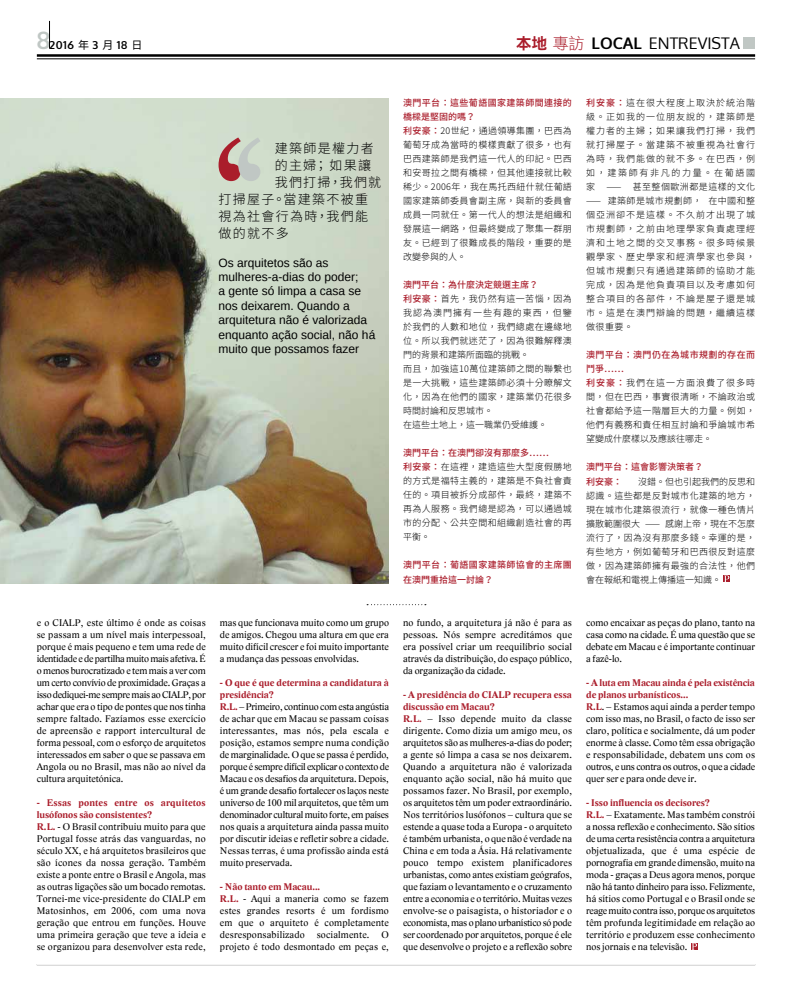
<style>
.page{position:relative;width:792px;height:993px;background:#fff}
.page>*{position:absolute;margin:0;border:0;box-sizing:border-box;transform-origin:0 0}
.t1{font:16px "Oxygen";color:#000}
.t2{font:300 13px "Noto Sans CJ Ktc";letter-spacing:.1em;color:#000}
.t3{font:12px/14.4px "Liberation Sans";color:#000}
.t4{font:700 11px "Oxygen";letter-spacing:.05em;color:#000}
.t5{font:10px/12px "Lido STFCE";letter-spacing:.005em;color:#000}
.t6{font:700 10px "Lido STFCE";color:#aa1d2b}
.t7{font:300 9px/14px "Noto Sans CJ Ktc";letter-spacing:.045em;color:#000}
.t8{font:500 9px/14px "Noto Sans CJ Ktc";letter-spacing:.045em;color:#aa1d2b}
.t9{font:500 9px/14px "Noto Sans CJ Ktc";color:#aa1d2b}
.s1{font-size:24px;color:#c0c7c4}
.s2{font-family:"Noto Sans CJ Ktc";font-weight:400}
.s3{font-family:"DF Hei HK W9";color:#aa1d2b}
.s4{font-family:"DF Hei HK W3";color:#aa1d2b}
.s5{font-weight:700}
.s6{font-weight:700;color:#aa1d2b}
.s7{font-weight:500;color:#aa1d2b}
</style>
<div class="page">
<hr style="left:37px;top:54px;width:718px;height:3px;background:#000">
<hr style="left:37px;top:58px;width:718px;height:1px;background:#000">
<svg style="left:49px;top:21px;width:1px;height:28px"></svg>
<img style="left:0;top:99px;width:389px;height:484px">
<div style="left:744px;top:38px;width:11px;height:11px;background:#c0c7c4"></div>
<svg style="left:367px;top:604px;width:59px;height:1px"></svg>
<svg style="left:723px;top:575px;width:7px;height:7px"></svg>
<svg style="left:724px;top:575px;width:5px;height:7px"></svg>
<svg style="left:691px;top:943px;width:7px;height:6px"></svg>
<svg style="left:692px;top:943px;width:5px;height:6px"></svg>
<svg style="left:219px;top:137px;width:42px;height:44px;background:#c1a39e"></svg>
<p class="t4" style="left:37px;top:38px;width:107px"><span class="s1">8</span>2016 <span class="s2">年</span> 3 <span class="s2">月</span> 18 <span class="s2">日</span></p>
<h1 class="t1" style="left:516px;top:32px;width:225px"><span class="s3">本地</span> <span class="s4">專訪</span> <span class="s5">LOCAL</span> ENTREVISTA</h1>
<h2 class="t2" style="left:275px;top:140px;width:100px">建築師是權力者</h2>
<h2 class="t2" style="left:275px;top:157px;width:98px">的主婦； 如果讓</h2>
<h2 class="t2" style="left:275px;top:174px;width:108px">我們打掃，我們就</h2>
<h2 class="t2" style="left:219px;top:191px;width:151px">打掃屋子。當建築不被重</h2>
<h2 class="t2" style="left:219px;top:208px;width:151px">視為社會行為時，我們能</h2>
<h2 class="t2" style="left:219px;top:225px;width:72px">做的就不多</h2>
<p class="t3" style="left:219px;top:255px;width:158px">Os arquitetos são as mulheres-a-dias do poder;<br>a gente só limpa a casa se nos deixarem. Quando a arquitetura não é valorizada enquanto ação social, não há muito que possamos fazer</p>
<p class="t5" style="left:37px;top:616px;width:171px;text-align:justify">e o CIALP, este último é onde as coisas se passam a um nível mais interpessoal, porque é mais pequeno e tem uma rede de identidade e de partilha muito mais afetiva. É o menos burocratizado e tem mais a ver com um certo convívio de proximidade. Graças a isso dediquei-me sempre mais ao CIALP, por achar que era o tipo de pontes que nos tinha sempre faltado. Fazíamos esse exercício de apreensão e rapport intercultural de forma pessoal, com o esforço de arquitetos interessados em saber o que se passava em Angola ou no Brasil, mas não ao nível da cultura arquitetónica.</p>
<p class="t5" style="left:37px;top:796px;width:171px"><span class="s6">- Essas pontes entre os arquitetos lusófonos são consistentes?<br>R.L.</span> - O Brasil contribuiu muito para que Portugal fosse atrás das vanguardas, no século XX, e há arquitetos brasileiros que são ícones da nossa geração. Também existe a ponte entre o Brasil e Angola, mas as outras ligações são um bocado remotas.<br>Tornei-me vice-presidente do CIALP em Matosinhos, em 2006, com uma nova geração que entrou em funções. Houve uma primeira geração que teve a ideia e se organizou para desenvolver esta rede,</p>
<p class="t5" style="left:220px;top:616px;width:170px;text-align:justify">mas que funcionava muito como um grupo de amigos. Chegou uma altura em que era muito difícil crescer e foi muito importante a mudança das pessoas envolvidas.</p>
<p class="t5" style="left:220px;top:676px;width:171px"><span class="s6">- O que é que determina a candidatura à presidência?<br>R.L.</span> – Primeiro, continuo com esta angústia de achar que em Macau se passam coisas interessantes, mas nós, pela escala e posição, estamos sempre numa condição de marginalidade. O que se passa é perdido, porque é sempre difícil explicar o contexto de Macau e os desafios da arquitetura. Depois, é um grande desafio fortalecer os laços neste universo de 100 mil arquitetos, que têm um denominador cultural muito forte, em países nos quais a arquitetura ainda passa muito por discutir ideias e refletir sobre a cidade.<br>Nessas terras, é uma profissão ainda está muito preservada.</p>
<p class="t5" style="left:220px;top:880px;width:170px"><span class="s6">- Não tanto em Macau...<br>R.L.</span> - Aqui a maneria como se fazem estes grandes resorts é um fordismo em que o arquiteto é completamente desresponsabilizado socialmente. O projeto é todo desmontado em peças e,</p>
<p class="t7" style="left:403px;top:96px;width:170px"><span class="s7">澳門平台：這些葡語國家建築師間連接的橋樑是堅固的嗎？<br>利安豪：</span>20世紀，通過領導集團，巴西為葡萄牙成為當時的模樣貢獻了很多，也有巴西建築師是我們這一代人的印記。巴西和安哥拉之間有橋樑，但其他連接就比較稀少。2006年，我在馬托西紐什就任葡語國家建築師委員會副主席，與新的委員會成員一同就任。第一代人的想法是組織和發展這一網路，但最終變成了聚集一群朋友。已經到了很難成長的階段，重要的是改變參與的人。</p>
<p class="t7" style="left:403px;top:278px;width:170px"><span class="s7">澳門平台：為什麼決定競選主席？<br>利安豪：</span>首先，我仍然有這一苦惱，因為我認為澳門擁有一些有趣的東西，但鑒於我們的人數和地位，我們總處在邊緣地位。所以我們就迷茫了，因為很難解釋澳門的背景和建築所面臨的挑戰。<br>而且，加強這10萬位建築師之間的聯繫也是一大挑戰，這些建築師必須十分瞭解文化，因為在他們的國家，建築業仍花很多時間討論和反思城市。<br>在這些土地上，這一職業仍受維護。</p>
<p class="t7" style="left:403px;top:446px;width:170px"><span class="s7">澳門平台：在澳門卻沒有那麼多……<br>利安豪：</span>在這裡，建造這些大型度假勝地的方式是福特主義的，建築是不負社會責任的。項目被拆分成部件，最終，建築不再為人服務。我們總是認為，可以通過城市的分配、公共空間和組織創造社會的再平衡。</p>
<p class="t8" style="left:403px;top:558px;width:170px">澳門平台：葡語國家建築師協會的主席團在澳門重拾這一討論？</p>
<p class="t5" style="left:403px;top:616px;width:170px;text-align:justify">no fundo, a arquitetura já não é para as pessoas. Nós sempre acreditámos que era possível criar um reequilíbrio social através da distribuição, do espaço público, da organização da cidade.</p>
<p class="t6" style="left:403px;top:688px;width:86px">- A presidência do CIALP</p>
<p class="t6" style="left:513px;top:688px;width:60px">recupera essa</p>
<p class="t5" style="left:403px;top:700px;width:171px"><span class="s6">discussão em Macau?<br>R.L.</span> – Isso depende muito da classe dirigente. Como dizia um amigo meu, os arquitetos são as mulheres-a-dias do poder; a gente só limpa a casa se nos deixarem.<br>Quando a arquitetura não é valorizada enquanto ação social, não há muito que possamos fazer. No Brasil, por exemplo, os arquitetos têm um poder extraordinário.<br>Nos territórios lusófonos – cultura que se estende a quase toda a Europa - o arquiteto é também urbanista, o que não é verdade na China e em toda a Ásia. Há relativamente pouco tempo existem planificadores urbanistas, como antes existiam geógrafos, que faziam o levantamento e o cruzamento entre a economia e o território. Muitas vezes envolve-se o paisagista, o historiador e o economista, mas o plano urbanístico só pode ser coordenado por arquitetos, porque é ele que desenvolve o projeto e a reflexão sobre</p>
<p class="t7" style="left:586px;top:96px;width:170px;text-align:justify"><span class="s7">利安豪：</span>這在很大程度上取決於統治階級。正如我的一位朋友說的，建築師是權力者的主婦；如果讓我們打掃，我們就打掃屋子。當建築不被重視為社會行為時，我們能做的就不多。在巴西，例如，建築師有非凡的力量。在葡語國家</p>
<p class="t7" style="left:606px;top:180px;width:16px">——</p>
<p class="t7" style="left:586px;top:180px;width:170px;text-align:justify;text-indent:47px">甚至整個歐洲都是這樣的文化—— 建築師是城市規劃師， 在中國和整個亞洲卻不是這樣。不久前才出現了城市規劃師，之前由地理學家負責處理經濟和土地之間的交叉事務。很多時候景觀學家、歷史學家和經濟學家也參與，但城市規劃只有通過建築師的協助才能完成，因為是他負責項目以及考慮如何整合項目的各部件，不論是屋子還是城市。這是在澳門辯論的問題，繼續這樣做很重要。</p>
<p class="t7" style="left:586px;top:348px;width:170px"><span class="s7">澳門平台：澳門仍在為城市規劃的存在而鬥爭……<br>利安豪：</span>我們在這一方面浪費了很多時間，但在巴西，事實很清晰，不論政治或社會都給予這一階層巨大的力量。例如，他們有義務和責任相互討論和爭論城市希望變成什麼樣以及應該往哪走。</p>
<p class="t9" style="left:586px;top:460px;width:118px">澳門平台：這會影響決策者？利安豪：</p>
<p class="t7" style="left:586px;top:474px;width:170px;text-align:justify;text-indent:52px">沒錯。但也引起我們的反思和認識。這些都是反對城市化建築的地方，現在城市化建築很流行，就像一種色情片擴散範圍很大 —— 感謝上帝，現在不怎麼流行了，因為沒有那麼多錢。幸運的是，有些地方，例如葡萄牙和巴西很反對這麼做，因為建築師擁有最強的合法性，他們會在報紙和電視上傳播這一知識。</p>
<p class="t5" style="left:586px;top:616px;width:170px;text-align:justify">como encaixar as peças do plano, tanto na casa como na cidade. É uma questão que se debate em Macau e é importante continuar a fazê-lo.</p>
<p class="t5" style="left:586px;top:676px;width:171px"><span class="s6">- A luta em Macau ainda é pela existência de planos urbanísticos...<br>R.L</span>. – Estamos aqui ainda a perder tempo com isso mas, no Brasil, o facto de isso ser claro, política e socialmente, dá um poder enorme à classe. Como têm essa obrigação e responsabilidade, debatem uns com os outros, e uns contra os outros, o que a cidade quer ser e para onde deve ir.</p>
<p class="t5" style="left:586px;top:796px;width:171px"><span class="s6">- Isso influencia os decisores?<br>R.L.</span> – Exatamente. Mas também constrói a nossa reflexão e conhecimento. São sítios de uma certa resistência contra a arquitetura objetualizada, que é uma espécie de pornografia em grande dimensão, muito na moda - graças a Deus agora menos, porque não há tanto dinheiro para isso. Felizmente, há sítios como Portugal e o Brasil onde se reage muito contra isso, porque os arquitetos têm profunda legitimidade em relação ao território e produzem esse conhecimento nos jornais e na televisão.</p>
</div>
